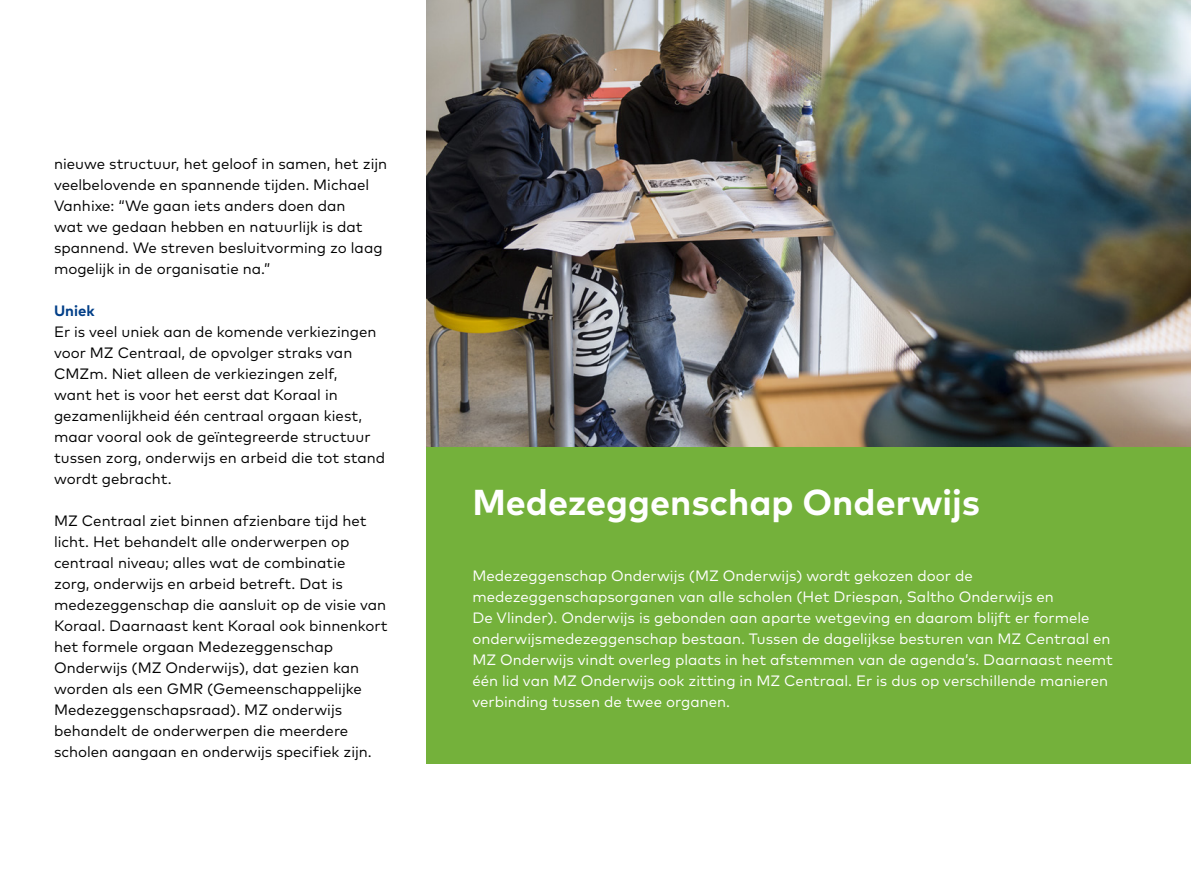
<style>
.page{position:relative;width:1191px;height:893px;background:#fff}
.page>*{position:absolute;margin:0;border:0;box-sizing:border-box;transform-origin:0 0}
.Intro{font:700 36px "Mark OT";color:#fff}
.t1{font:15px/21px "Mark OT";color:#000}
.Intro-2{font:15px/21px "Mark OT";color:#fff}
.Platte_tekst{font:700 15px "Mark OT";color:#023f88}
</style>
<div class="page">
<div style="left:427px;top:54px;width:764px;height:709px;background:#74b13b"></div>
<img style="left:427px;top:0;width:764px;height:446px">
<p class="t1" style="left:54px;top:153px;width:335px">nieuwe structuur, het geloof in samen, het zijn veelbelovende en spannende tijden. Michael Vanhixe: “We gaan iets anders doen dan<br>wat we gedaan hebben en natuurlijk is dat spannend. We streven besluitvorming zo laag mogelijk in de organisatie na.”</p>
<p class="Platte_tekst" style="left:54px;top:301px;width:42px">Uniek</p>
<p class="t1" style="left:54px;top:321px;width:333px">Er is veel uniek aan de komende verkiezingen voor MZ Centraal, de opvolger straks van CMZm. Niet alleen de verkiezingen zelf,<br>want het is voor het eerst dat Koraal in gezamenlijkheid één centraal orgaan kiest, maar vooral ook de geïntegreerde structuur tussen zorg, onderwijs en arbeid die tot stand wordt gebracht.</p>
<p class="t1" style="left:54px;top:510px;width:335px">MZ Centraal ziet binnen afzienbare tijd het licht. Het behandelt alle onderwerpen op centraal niveau; alles wat de combinatie<br>zorg, onderwijs en arbeid betreft. Dat is medezeggenschap die aansluit op de visie van Koraal. Daarnaast kent Koraal ook binnenkort het formele orgaan Medezeggenschap Onderwijs (MZ Onderwijs), dat gezien kan worden als een GMR (Gemeenschappelijke Medezeggenschapsraad). MZ onderwijs behandelt de onderwerpen die meerdere scholen aangaan en onderwijs specifiek zijn.</p>
<p class="Intro" style="left:472px;top:479px;width:509px">Medezeggenschap Onderwijs</p>
<p class="Intro-2" style="left:472px;top:565px;width:642px">Medezeggenschap Onderwijs (MZ Onderwijs) wordt gekozen door de medezeggenschapsorganen van alle scholen (Het Driespan, Saltho Onderwijs en<br>De Vlinder). Onderwijs is gebonden aan aparte wetgeving en daarom blijft er formele onderwijsmedezeggenschap bestaan. Tussen de dagelijkse besturen van MZ Centraal en MZ Onderwijs vindt overleg plaats in het afstemmen van de agenda’s. Daarnaast neemt één lid van MZ Onderwijs ook zitting in MZ Centraal. Er is dus op verschillende manieren verbinding tussen de twee organen.</p>
</div>
